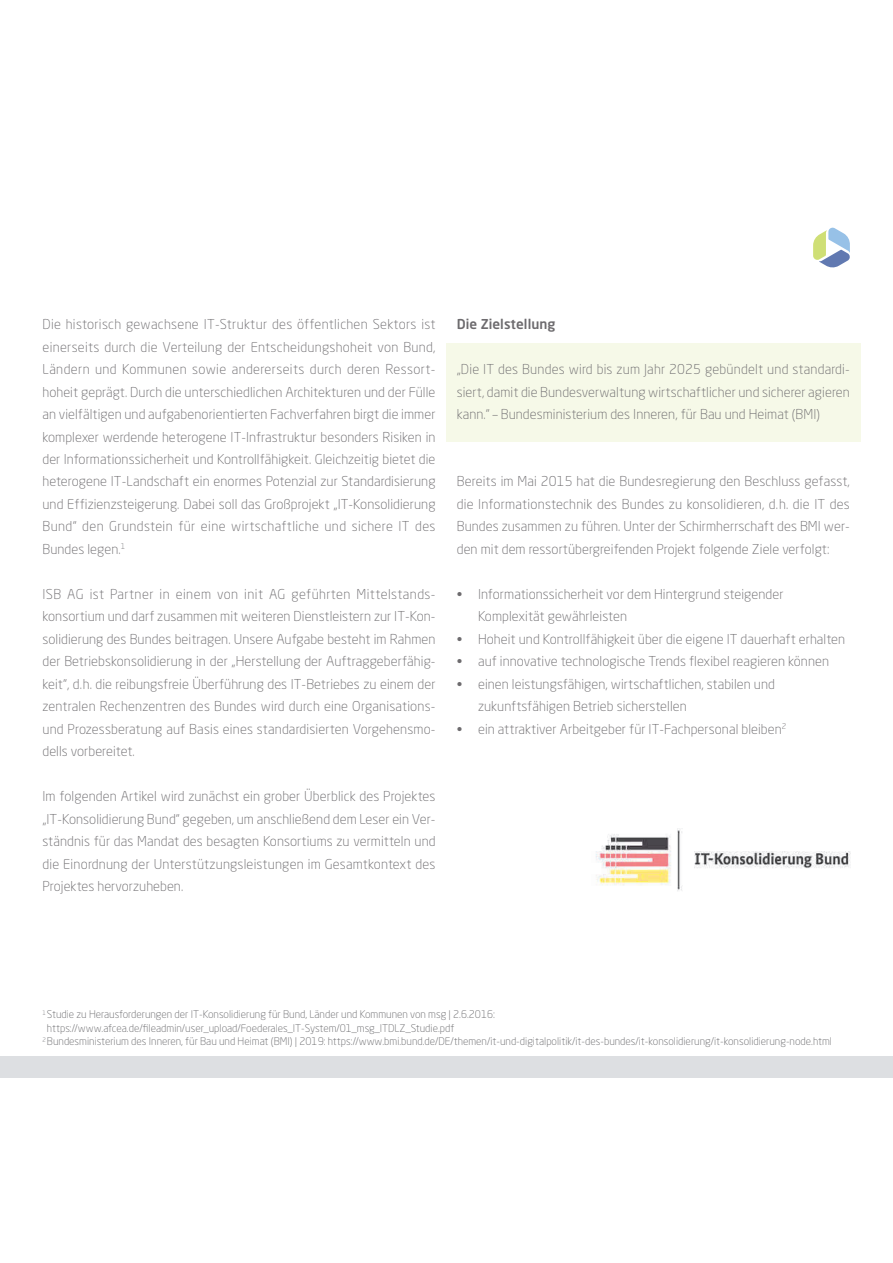
<style>
.page{position:relative;width:893px;height:1263px;background:#fff}
.page>*{position:absolute;margin:0;border:0;box-sizing:border-box;transform-origin:0 0}
.t1{font:300 13.5px/22.5px "Neo Sans Pro";letter-spacing:.005em;color:#6d6b6e;text-align:justify}
.t2{font:500 13.5px "Neo Sans Pro";letter-spacing:.005em;color:#6d6b6e}
.t3{font:300 10.5px "Neo Sans Pro";color:#68686b}
</style>
<div class="page">
<div style="left:446px;top:343px;width:414px;height:98px;background:#f6f9e8"></div>
<div style="left:0;top:1056px;width:892px;height:21px;background:#dddfe2"></div>
<svg style="left:813px;top:227px;width:37px;height:41px"></svg>
<img style="left:596px;top:828px;width:255px;height:63px">
<p class="t1" style="left:42px;top:314px;width:395px">Die historisch gewachsene IT-Struktur des öffentlichen Sektors ist einerseits durch die Verteilung der Entscheidungshoheit von Bund, Ländern und Kommunen sowie andererseits durch deren Ressort&shy;hoheit geprägt. Durch die unterschiedlichen Architekturen und der Fülle an vielfältigen und aufgabenorientierten Fachverfahren birgt die immer komplexer werdende heterogene IT-Infrastruktur besonders Risiken in der Informationssicherheit und Kontrollfähigkeit. Gleichzeitig bietet die heterogene IT-Landschaft ein enormes Potenzial zur Standardisierung und Effizienzsteigerung. Dabei soll das Großprojekt „IT-Konsolidierung Bund“ den Grundstein für eine wirtschaftliche und sichere IT des Bundes legen.<sup>1</sup></p>
<p class="t1" style="left:42px;top:584px;width:395px">ISB AG ist Partner in einem von init AG geführten Mittelstands&shy;konsortium und darf zusammen mit weiteren Dienstleistern zur IT-Kon&shy;solidierung des Bundes beitragen. Unsere Aufgabe besteht im Rahmen der Betriebskonsolidierung in der „Herstellung der Auftraggeberfähig&shy;keit“, d.h. die reibungsfreie Überführung des IT-Betriebes zu einem der zentralen Rechenzentren des Bundes wird durch eine Organisations&shy;und Prozessberatung auf Basis eines standardisierten Vorgehensmo&shy;dells vorbereitet.</p>
<p class="t1" style="left:42px;top:786px;width:395px">Im folgenden Artikel wird zunächst ein grober Überblick des Projektes „IT-Konsolidierung Bund“ gegeben, um anschließend dem Leser ein Ver&shy;ständnis für das Mandat des besagten Konsortiums zu vermitteln und die Einordnung der Unterstützungsleistungen im Gesamtkontext des Projektes hervorzuheben.</p>
<p class="t2" style="left:457px;top:319px;width:100px">Die Zielstellung</p>
<p class="t1" style="left:457px;top:359px;width:394px">„Die IT des Bundes wird bis zum Jahr 2025 gebündelt und standardi&shy;siert, damit die Bundesverwaltung wirtschaftlicher und sicherer agieren kann.“ – Bundesministerium des Inneren, für Bau und Heimat (BMI)</p>
<p class="t1" style="left:457px;top:471px;width:395px">Bereits im Mai 2015 hat die Bundesregierung den Beschluss gefasst, die Informationstechnik des Bundes zu konsolidieren, d.h. die IT des Bundes zusammen zu führen. Unter der Schirmherrschaft des BMI wer&shy;den mit dem ressortübergreifenden Projekt folgende Ziele verfolgt:</p>
<p class="t1" style="left:478px;top:584px;width:307px;text-indent:-21px">• Informationssicherheit vor dem Hintergrund steigender<br>Komplexität gewährleisten</p>
<p class="t1" style="left:457px;top:629px;width:390px">• Hoheit und Kontrollfähigkeit über die eigene IT dauerhaft erhalten</p>
<p class="t1" style="left:457px;top:651px;width:374px">• auf innovative technologische Trends flexibel reagieren können</p>
<p class="t1" style="left:478px;top:674px;width:298px;text-indent:-21px">• einen leistungsfähigen, wirtschaftlichen, stabilen und zukunftsfähigen Betrieb sicherstellen</p>
<p class="t1" style="left:457px;top:719px;width:331px">• ein attraktiver Arbeitgeber für IT-Fachpersonal bleiben<sup>2</sup></p>
<p class="t3" style="left:42px;top:1010px;width:454px"><sup>1</sup> Studie zu Herausforderungen der IT-Konsolidierung für Bund, Länder und Kommunen von msg | 2.6.2016:</p>
<p class="t3" style="left:47px;top:1024px;width:409px">https://www.afcea.de/fileadmin/user_upload/Foederales_IT-System/01_msg_ITDLZ_Studie.pdf</p>
<p class="t3" style="left:42px;top:1037px;width:791px"><sup>2</sup> Bundesministerium des Inneren, für Bau und Heimat (BMI) | 2019: https://www.bmi.bund.de/DE/themen/it-und-digitalpolitik/it-des-bundes/it-konsolidierung/it-konsolidierung-node.html</p>
</div>
